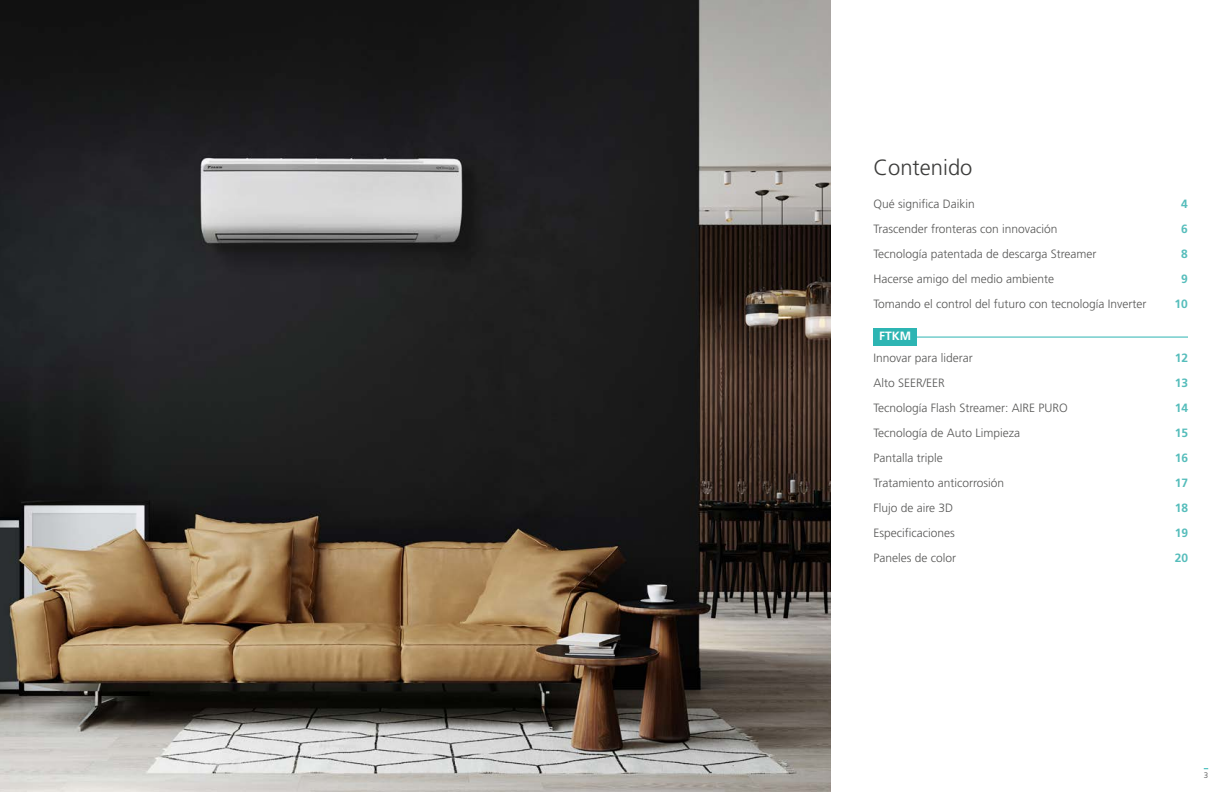
<style>
.page{position:relative;width:1224px;height:792px;background:#fff}
.page>*{position:absolute;margin:0;border:0;box-sizing:border-box;transform-origin:0 0}
.t1{font:300 22px "Frutiger";color:#3c3c3b}
.t2{font:300 12px "Frutiger";color:#575756}
.t3{font:700 12px "Frutiger";color:#55bdbb}
.t4{font:700 12px "Frutiger";color:#fff}
.t5{font:300 8px "Frutiger";color:#4a4a49}
</style>
<div class="page">
<div style="left:873px;top:328px;width:44px;height:18px;background:#2db5b3"></div>
<hr style="left:873px;top:337px;width:315px;height:1px;background:#2db5b3">
<img style="left:0;top:0;width:831px;height:792px">
<h1 class="t1" style="left:873px;top:155px;width:101px">Contenido</h1>
<p class="t2" style="left:873px;top:197px;width:103px">Qué significa Daikin</p>
<p class="t3" style="left:1181px;top:197px;width:8px">4</p>
<p class="t2" style="left:873px;top:222px;width:186px">Trascender fronteras con innovación</p>
<p class="t3" style="left:1181px;top:222px;width:8px">6</p>
<p class="t2" style="left:873px;top:247px;width:225px">Tecnología patentada de descarga Streamer</p>
<p class="t3" style="left:1181px;top:247px;width:8px">8</p>
<p class="t2" style="left:873px;top:272px;width:182px">Hacerse amigo del medio ambiente</p>
<p class="t3" style="left:1181px;top:272px;width:8px">9</p>
<p class="t2" style="left:873px;top:297px;width:274px">Tomando el control del futuro con tecnología Inverter</p>
<p class="t3" style="left:1175px;top:297px;width:15px">10</p>
<p class="t4" style="left:879px;top:329px;width:34px">FTKM</p>
<p class="t2" style="left:874px;top:351px;width:101px">Innovar para liderar</p>
<p class="t3" style="left:1175px;top:351px;width:15px">12</p>
<p class="t2" style="left:874px;top:376px;width:73px">Alto SEER/EER</p>
<p class="t3" style="left:1175px;top:376px;width:15px">13</p>
<p class="t2" style="left:874px;top:401px;width:196px">Tecnología Flash Streamer: AIRE PURO</p>
<p class="t3" style="left:1175px;top:401px;width:15px">14</p>
<p class="t2" style="left:874px;top:426px;width:148px">Tecnología de Auto Limpieza</p>
<p class="t3" style="left:1175px;top:426px;width:15px">15</p>
<p class="t2" style="left:874px;top:451px;width:71px">Pantalla triple</p>
<p class="t3" style="left:1175px;top:451px;width:15px">16</p>
<p class="t2" style="left:874px;top:476px;width:132px">Tratamiento anticorrosión</p>
<p class="t3" style="left:1175px;top:476px;width:15px">17</p>
<p class="t2" style="left:874px;top:501px;width:81px">Flujo de aire 3D</p>
<p class="t3" style="left:1175px;top:501px;width:15px">18</p>
<p class="t2" style="left:874px;top:526px;width:83px">Especificaciones</p>
<p class="t3" style="left:1175px;top:526px;width:15px">19</p>
<p class="t2" style="left:874px;top:551px;width:84px">Paneles de color</p>
<p class="t3" style="left:1175px;top:551px;width:15px">20</p>
<p class="t5" style="left:1204px;top:770px;width:6px">3</p>
</div>
